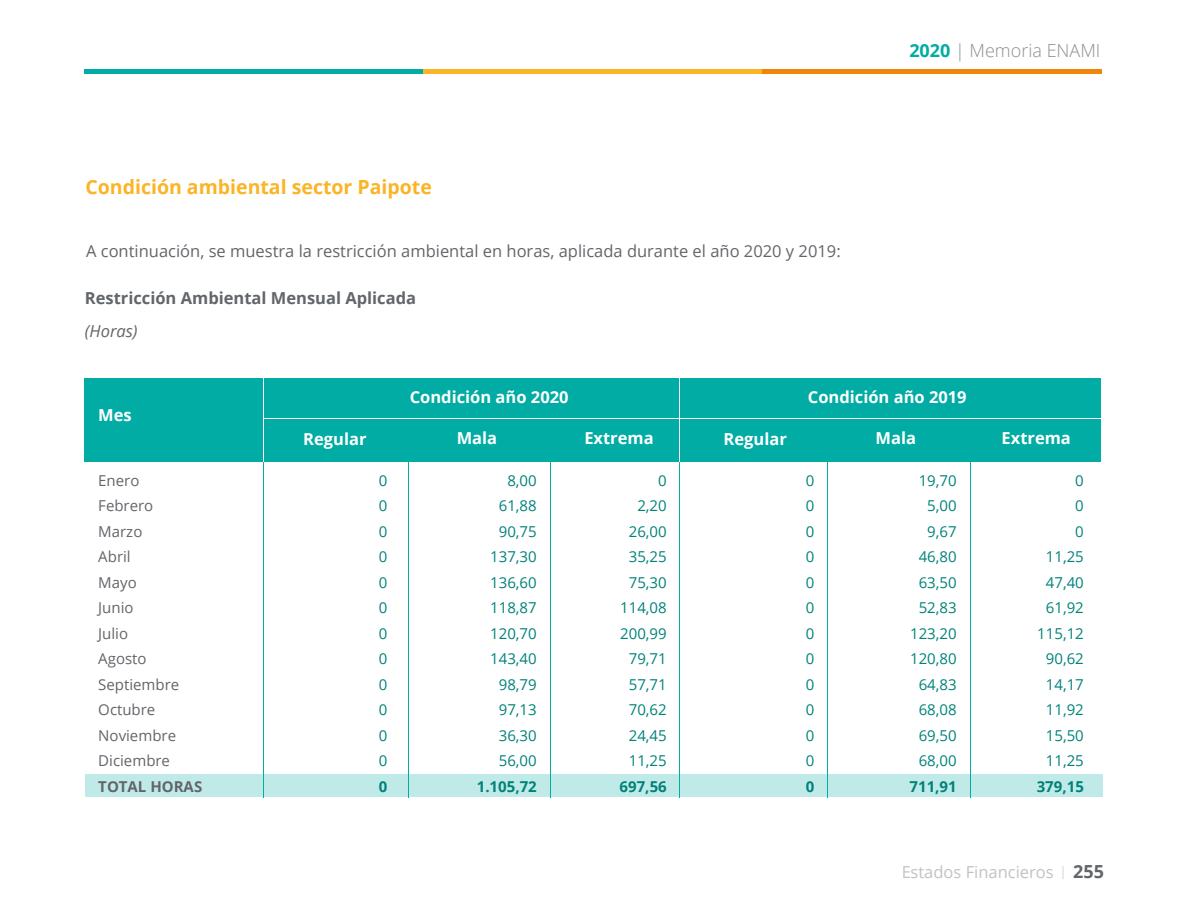
<style>
.page{position:relative;width:1188px;height:918px;background:#fff}
.page>*{position:absolute;margin:0;border:0;box-sizing:border-box;transform-origin:0 0}
.t1{font:700 19.5px "Open Sans";color:#fab425}
.t2{font:300 18px "Open Sans";color:#8e8f94}
.t3{font:700 18px "Open Sans";color:#626569}
.t4{font:16.5px "Open Sans";color:#626569}
.t5{font:700 16.5px "Open Sans";color:#fff}
.t6{font:700 16.5px "Open Sans";color:#626569}
.t7{font:16.5px "Open Sans";color:#8e8f94}
.t8{font:italic 16.5px "Open Sans";color:#626569}
.t9{font:15px/25.5px "Open Sans";color:#008279;text-align:right}
.t10{font:15px/25.5px "Open Sans";color:#626569}
.t11{font:700 15px "Open Sans";color:#008279}
.t12{font:700 15px "Open Sans";color:#626569}
.s1{font-weight:700;color:#00aca4}
</style>
<div class="page">
<hr style="left:84px;top:69px;width:339px;height:4px;background:#00aca4">
<hr style="left:423px;top:69px;width:340px;height:4px;background:#fab425">
<hr style="left:763px;top:69px;width:339px;height:4px;background:#f1850a">
<div style="left:85px;top:774px;width:1017px;height:23px;background:#c0eae8"></div>
<div style="left:84px;top:378px;width:1017px;height:83px;background:#00aca4"></div>
<hr style="left:264px;top:448px;width:1px;height:349px;background:#00aca4">
<hr style="left:408px;top:448px;width:1px;height:349px;background:#00aca4">
<hr style="left:828px;top:448px;width:1px;height:349px;background:#00aca4">
<hr style="left:550px;top:448px;width:1px;height:349px;background:#00aca4">
<hr style="left:970px;top:448px;width:1px;height:349px;background:#00aca4">
<hr style="left:679px;top:448px;width:1px;height:349px;background:#00aca4">
<svg style="left:1063px;top:866px;width:1px;height:13px"></svg>
<hr style="left:264px;top:370px;width:1px;height:91px;background:#fff">
<hr style="left:679px;top:370px;width:1px;height:91px;background:#fff">
<hr style="left:264px;top:418px;width:857px;height:1px;background:#fff">
<h1 class="t1" style="left:85px;top:173px;width:348px">Condición ambiental sector Paipote</h1>
<p class="t4" style="left:86px;top:240px;width:756px">A continuación, se muestra la restricción ambiental en horas, aplicada durante el año 2020 y 2019:</p>
<p class="t6" style="left:85px;top:286px;width:333px">Restricción Ambiental Mensual Aplicada</p>
<p class="t8" style="left:85px;top:320px;width:54px">(Horas)</p>
<p class="t2" style="left:909px;top:38px;width:193px"><span class="s1">2020</span> | Memoria ENAMI</p>
<p class="t5" style="left:98px;top:403px;width:35px">Mes</p>
<p class="t10" style="left:98px;top:467px;width:83px">Enero<br>Febrero<br>Marzo<br>Abril<br>Mayo<br>Junio<br>Julio<br>Agosto<br>Septiembre<br>Octubre<br>Noviembre<br>Diciembre</p>
<p class="t12" style="left:98px;top:776px;width:105px">TOTAL HORAS</p>
<p class="t5" style="left:410px;top:386px;width:160px">Condición año 2020</p>
<p class="t5" style="left:808px;top:386px;width:160px">Condición año 2019</p>
<p class="t5" style="left:303px;top:428px;width:65px">Regular</p>
<p class="t5" style="left:457px;top:426px;width:42px">Mala</p>
<p class="t5" style="left:584px;top:426px;width:71px">Extrema</p>
<p class="t5" style="left:724px;top:428px;width:65px">Regular</p>
<p class="t5" style="left:876px;top:426px;width:42px">Mala</p>
<p class="t5" style="left:1002px;top:426px;width:71px">Extrema</p>
<p class="t9" style="left:379px;top:467px;width:10px;text-align:justify">0<br>0<br>0<br>0<br>0<br>0<br>0<br>0<br>0<br>0<br>0<br>0</p>
<p class="t11" style="left:379px;top:776px;width:10px">0</p>
<p class="t9" style="left:490px;top:467px;width:48px">8,00<br>61,88<br>90,75<br>137,30<br>136,60<br>118,87<br>120,70<br>143,40<br>98,79<br>97,13<br>36,30<br>56,00</p>
<p class="t11" style="left:477px;top:776px;width:62px">1.105,72</p>
<p class="t9" style="left:620px;top:467px;width:48px">0<br>2,20<br>26,00<br>35,25<br>75,30<br>114,08<br>200,99<br>79,71<br>57,71<br>70,62<br>24,45<br>11,25</p>
<p class="t11" style="left:620px;top:776px;width:49px">697,56</p>
<p class="t9" style="left:806px;top:467px;width:10px;text-align:justify">0<br>0<br>0<br>0<br>0<br>0<br>0<br>0<br>0<br>0<br>0<br>0</p>
<p class="t11" style="left:806px;top:776px;width:10px">0</p>
<p class="t9" style="left:910px;top:467px;width:48px">19,70<br>5,00<br>9,67<br>46,80<br>63,50<br>52,83<br>123,20<br>120,80<br>64,83<br>68,08<br>69,50<br>68,00</p>
<p class="t11" style="left:910px;top:776px;width:49px">711,91</p>
<p class="t9" style="left:1037px;top:467px;width:48px">0<br>0<br>0<br>11,25<br>47,40<br>61,92<br>115,12<br>90,62<br>14,17<br>11,92<br>15,50<br>11,25</p>
<p class="t11" style="left:1037px;top:776px;width:49px">379,15</p>
<p class="t7" style="left:901px;top:861px;width:154px">Estados Financieros</p>
<p class="t3" style="left:1073px;top:859px;width:32px">255</p>
</div>
